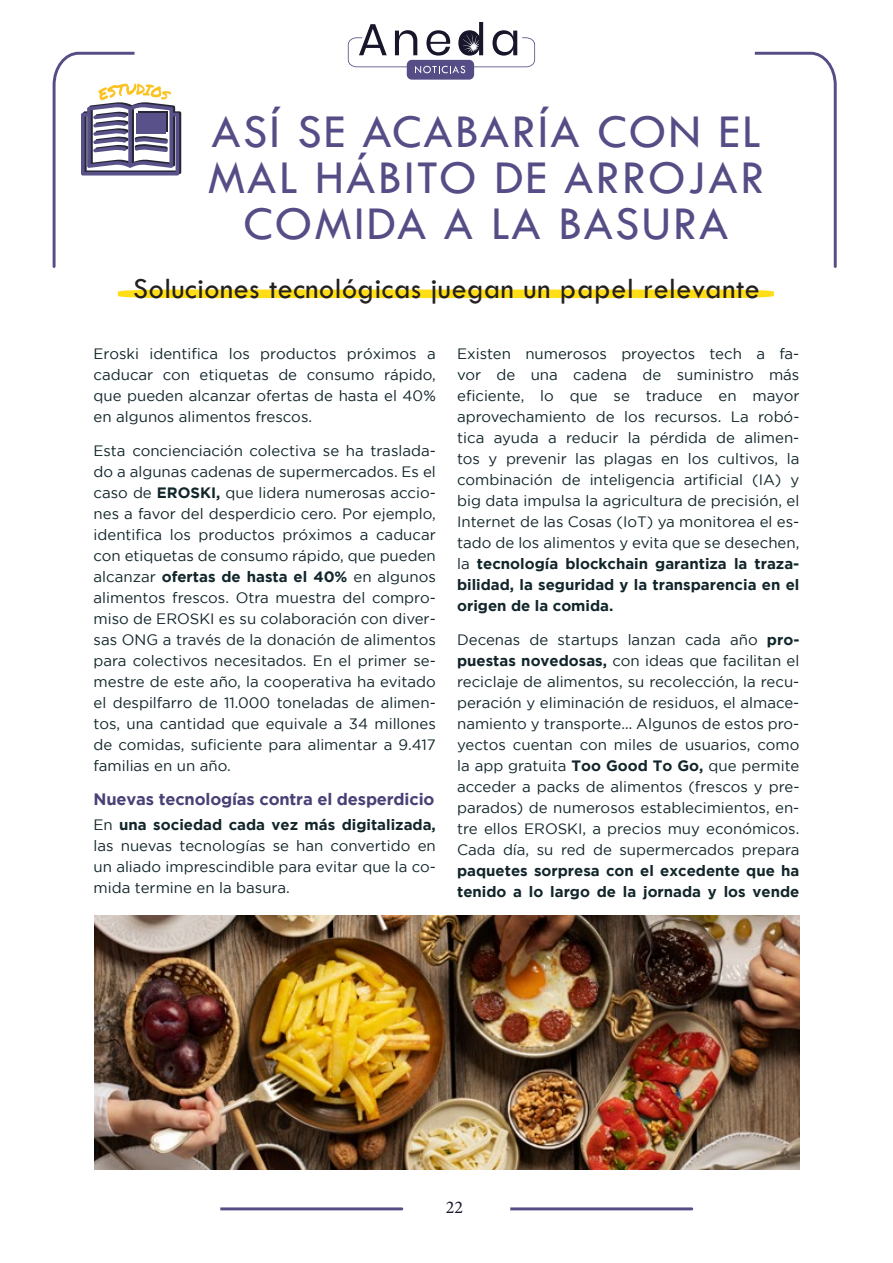
<style>
.page{position:relative;width:893px;height:1263px;background:#fff}
.page>*{position:absolute;margin:0;border:0;box-sizing:border-box;transform-origin:0 0}
.t1{font:48.75px/45.9px "Tw Cen";letter-spacing:.04em;color:#554d86;text-align:center}
.t2{font:30px "Tw Cen";letter-spacing:.02em;color:#241f21}
.t3{font:18px "Minion Pro";color:#17162b}
.t4{font:700 16.5px "Gotham";letter-spacing:-.01em;color:#494176}
.t5{font:15px/21px "Gotham";color:#11252a;text-align:justify}
.t6{font:700 15px/21px "Gotham";color:#11252a}
.s1{font-weight:700}
</style>
<div class="page">
<svg style="left:755px;top:52px;width:82px;height:216px"></svg>
<svg style="left:220px;top:1207px;width:183px;height:3px"></svg>
<svg style="left:510px;top:1207px;width:183px;height:3px"></svg>
<div style="left:407px;top:60px;width:67px;height:20px;background:#554d86;border-radius:5px"></div>
<svg style="left:348px;top:22px;width:187px;height:51px"></svg>
<svg style="left:53px;top:52px;width:128px;height:216px"></svg>
<div style="left:137px;top:113px;width:29px;height:20px;background:#59528a"></div>
<div style="left:118px;top:290px;width:656px;height:8px;background:#ffde17"></div>
<img style="left:94px;top:915px;width:705px;height:254px">
<h1 class="t1" style="left:208px;top:108px;width:558px">ASÍ SE ACABARÍA CON EL<br>MAL HÁBITO DE ARROJAR<br>COMIDA A LA BASURA</h1>
<h2 class="t2" style="left:133px;top:271px;width:628px">Soluciones tecnológicas juegan un papel relevante</h2>
<p class="t5" style="left:94px;top:343px;width:344px">Eroski identifica los productos próximos a caducar con etiquetas de consumo rápido, que pueden alcanzar ofertas de hasta el 40% en algunos alimentos frescos.</p>
<p class="t5" style="left:94px;top:440px;width:344px">Esta concienciación colectiva se ha traslada&shy;do a algunas cadenas de supermercados. Es el caso de <span class="s1">EROSKI,</span> que lidera numerosas accio&shy;nes a favor del desperdicio cero. Por ejemplo, identifica los productos próximos a caducar con etiquetas de consumo rápido, que pueden alcanzar <span class="s1">ofertas de hasta el 40%</span> en algunos alimentos frescos. Otra muestra del compro&shy;miso de EROSKI es su colaboración con diver&shy;sas ONG a través de la donación de alimentos para colectivos necesitados. En el primer se&shy;mestre de este año, la cooperativa ha evitado el despilfarro de 11.000 toneladas de alimen&shy;tos, una cantidad que equivale a 34 millones de comidas, suficiente para alimentar a 9.417 familias en un año.</p>
<p class="t4" style="left:94px;top:789px;width:342px">Nuevas tecnologías contra el desperdicio</p>
<p class="t5" style="left:94px;top:814px;width:344px">En <span class="s1">una sociedad cada vez más digitalizada, </span>las nuevas tecnologías se han convertido en un aliado imprescindible para evitar que la co&shy;mida termine en la basura.</p>
<p class="t5" style="left:457px;top:343px;width:344px">Existen numerosos proyectos tech a fa&shy;vor de una cadena de suministro más eficiente, lo que se traduce en mayor aprovechamiento de los recursos. La robó&shy;tica ayuda a reducir la pérdida de alimen&shy;tos y prevenir las plagas en los cultivos, la combinación de inteligencia artificial (IA) y big data impulsa la agricultura de precisión, el Internet de las Cosas (IoT) ya monitorea el es&shy;tado de los alimentos y evita que se desechen, la <span class="s1">tecnología blockchain garantiza la traza&shy;bilidad, la seguridad y la transparencia en el origen de la comida.</span></p>
<p class="t5" style="left:457px;top:629px;width:344px">Decenas de startups lanzan cada año <span class="s1">pro&shy;puestas novedosas,</span> con ideas que facilitan el reciclaje de alimentos, su recolección, la recu&shy;peración y eliminación de residuos, el almace&shy;namiento y transporte… Algunos de estos pro&shy;yectos cuentan con miles de usuarios, como la app gratuita <span class="s1">Too Good To Go,</span> que permite acceder a packs de alimentos (frescos y pre&shy;parados) de numerosos establecimientos, en&shy;tre ellos EROSKI, a precios muy económicos.<br>Cada día, su red de supermercados prepara</p>
<p class="t6" style="left:457px;top:860px;width:344px">paquetes sorpresa con el excedente que ha tenido a lo largo de la jornada y los vende</p>
<p class="t3" style="left:446px;top:1195px;width:19px">22</p>
</div>
